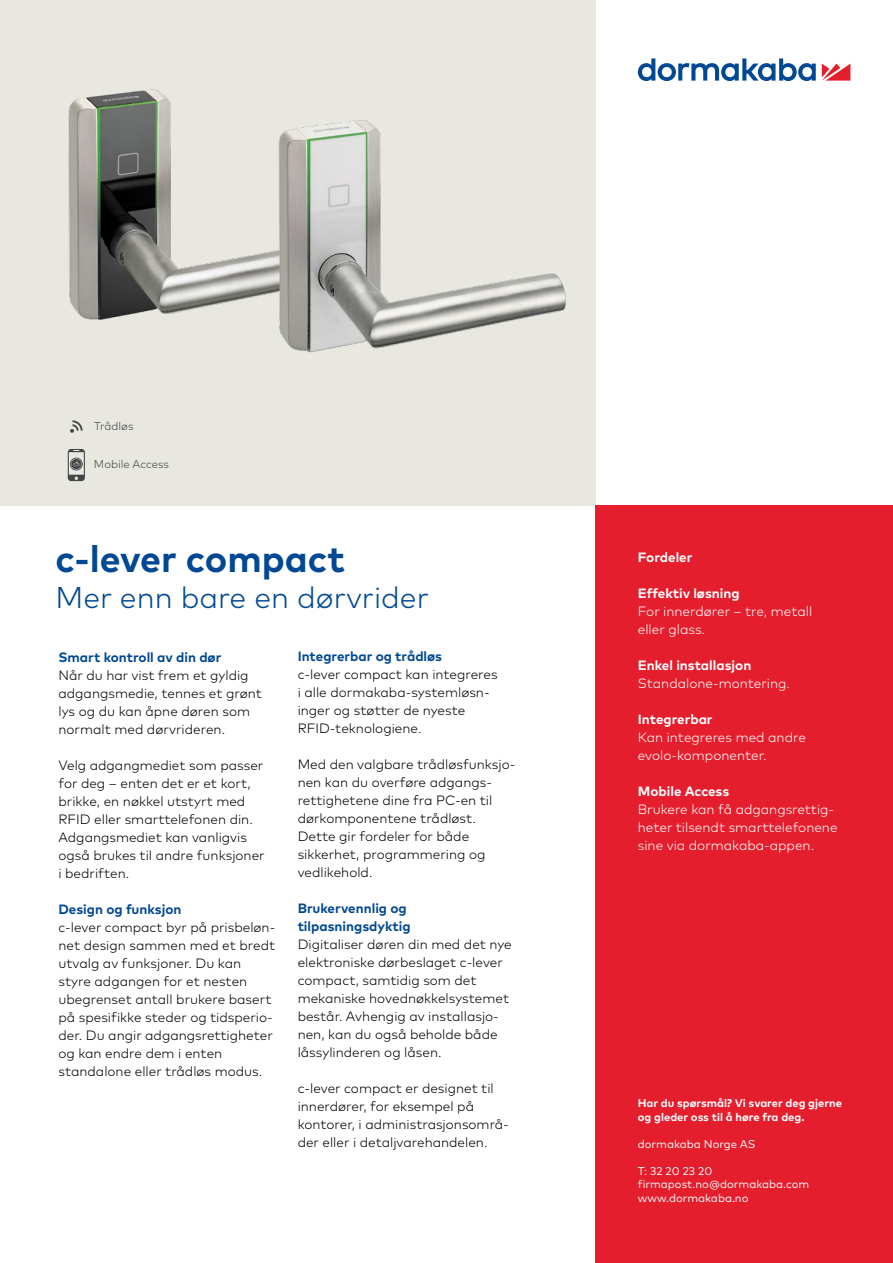
<style>
.page{position:relative;width:893px;height:1263px;background:#fff}
.page>*{position:absolute;margin:0;border:0;box-sizing:border-box;transform-origin:0 0}
.t1{font:700 37.5px "Mark Pro";color:#004893}
.t2{font:300 30px "Mark Pro";color:#004893}
.t3{font:300 13.5px/18px "Mark Pro";color:#000}
.t4{font:300 13.5px/18px "Mark Pro";color:#fff}
.t5{font:700 13.5px/18px "Mark Pro";color:#004893}
.t6{font:700 13.5px "Mark Pro";color:#fff}
.t7{font:11.25px/13.5px "Mark Pro";color:#fff}
.t8{font:700 11.25px/13.5px "Mark Pro";color:#fff}
.t9{font:300 11.25px "Mark Pro";color:#424647}
</style>
<div class="page">
<div style="left:0;top:0;width:595px;height:505px;background:#e9e8e0"></div>
<img style="left:68px;top:89px;width:498px;height:264px">
<svg style="left:68px;top:449px;width:17px;height:32px"></svg>
<svg style="left:70px;top:420px;width:13px;height:13px"></svg>
<svg style="left:822px;top:64px;width:28px;height:17px"></svg>
<svg style="left:638px;top:58px;width:178px;height:23px"></svg>
<div style="left:595px;top:505px;width:298px;height:758px;background:#e51e2d"></div>
<p class="t9" style="left:94px;top:418px;width:41px">Trådløs</p>
<p class="t9" style="left:94px;top:456px;width:77px">Mobile Access</p>
<h1 class="t1" style="left:55px;top:530px;width:291px">c-lever compact</h1>
<h2 class="t2" style="left:55px;top:574px;width:375px">Mer enn bare en dørvrider</h2>
<p class="t5" style="left:58px;top:647px;width:164px">Smart kontroll av din dør</p>
<p class="t3" style="left:58px;top:665px;width:205px">Når du har vist frem et gyldig adgangsmedie, tennes et grønt lys og du kan åpne døren som normalt med dørvrideren.</p>
<p class="t3" style="left:58px;top:755px;width:208px">Velg adgangmediet som passer for deg – enten det er et kort, brikke, en nøkkel utstyrt med<br>RFID eller smarttelefonen din.<br>Adgangsmediet kan vanligvis også brukes til andre funksjoner i bedriften.</p>
<p class="t5" style="left:58px;top:899px;width:125px">Design og funksjon</p>
<p class="t3" style="left:58px;top:917px;width:218px">c-lever compact byr på prisbeløn&shy;net design sammen med et bredt utvalg av funksjoner. Du kan styre adgangen for et nesten ubegrenset antall brukere basert på spesifikke steder og tidsperio&shy;der. Du angir adgangsrettigheter og kan endre dem i enten standalone eller trådløs modus.</p>
<p class="t5" style="left:298px;top:646px;width:146px">Integrerbar og trådløs</p>
<p class="t3" style="left:298px;top:665px;width:202px">c-lever compact kan integreres i alle dormakaba-systemløsn&shy;inger og støtter de nyeste<br>RFID-teknologiene.</p>
<p class="t3" style="left:298px;top:755px;width:219px">Med den valgbare trådløsfunksjo&shy;nen kan du overføre adgangs&shy;rettighetene dine fra PC-en til dørkomponentene trådløst.<br>Dette gir fordeler for både sikkerhet, programmering og vedlikehold.</p>
<p class="t5" style="left:298px;top:898px;width:114px">Brukervennlig og tilpasningsdyktig</p>
<p class="t3" style="left:298px;top:935px;width:216px">Digitaliser døren din med det nye elektroniske dørbeslaget c-lever compact, samtidig som det mekaniske hovednøkkelsystemet består. Avhengig av installasjo&shy;nen, kan du også beholde både låssylinderen og låsen.</p>
<p class="t3" style="left:298px;top:1078px;width:213px">c-lever compact er designet til innerdører, for eksempel på kontorer, i administrasjonsområ&shy;der eller i detaljvarehandelen.</p>
<p class="t6" style="left:638px;top:547px;width:56px">Fordeler</p>
<p class="t6" style="left:638px;top:583px;width:103px">Effektiv løsning</p>
<p class="t4" style="left:638px;top:601px;width:176px">For innerdører – tre, metall eller glass.</p>
<p class="t6" style="left:638px;top:655px;width:115px">Enkel installasjon</p>
<p class="t4" style="left:638px;top:673px;width:154px">Standalone-montering.</p>
<p class="t6" style="left:638px;top:709px;width:76px">Integrerbar</p>
<p class="t4" style="left:638px;top:727px;width:170px">Kan integreres med andre evolo-komponenter.</p>
<p class="t6" style="left:638px;top:781px;width:93px">Mobile Access</p>
<p class="t4" style="left:638px;top:799px;width:201px">Brukere kan få adgangsrettig&shy;heter tilsendt smarttelefonene sine via dormakaba-appen.</p>
<p class="t8" style="left:638px;top:1095px;width:206px">Har du spørsmål? Vi svarer deg gjerne og gleder oss til å høre fra deg.</p>
<p class="t7" style="left:638px;top:1136px;width:119px">dormakaba Norge AS</p>
<p class="t7" style="left:638px;top:1163px;width:173px">T: 32 20 23 20 firmapost.no@dormakaba.com www.dormakaba.no</p>
</div>
